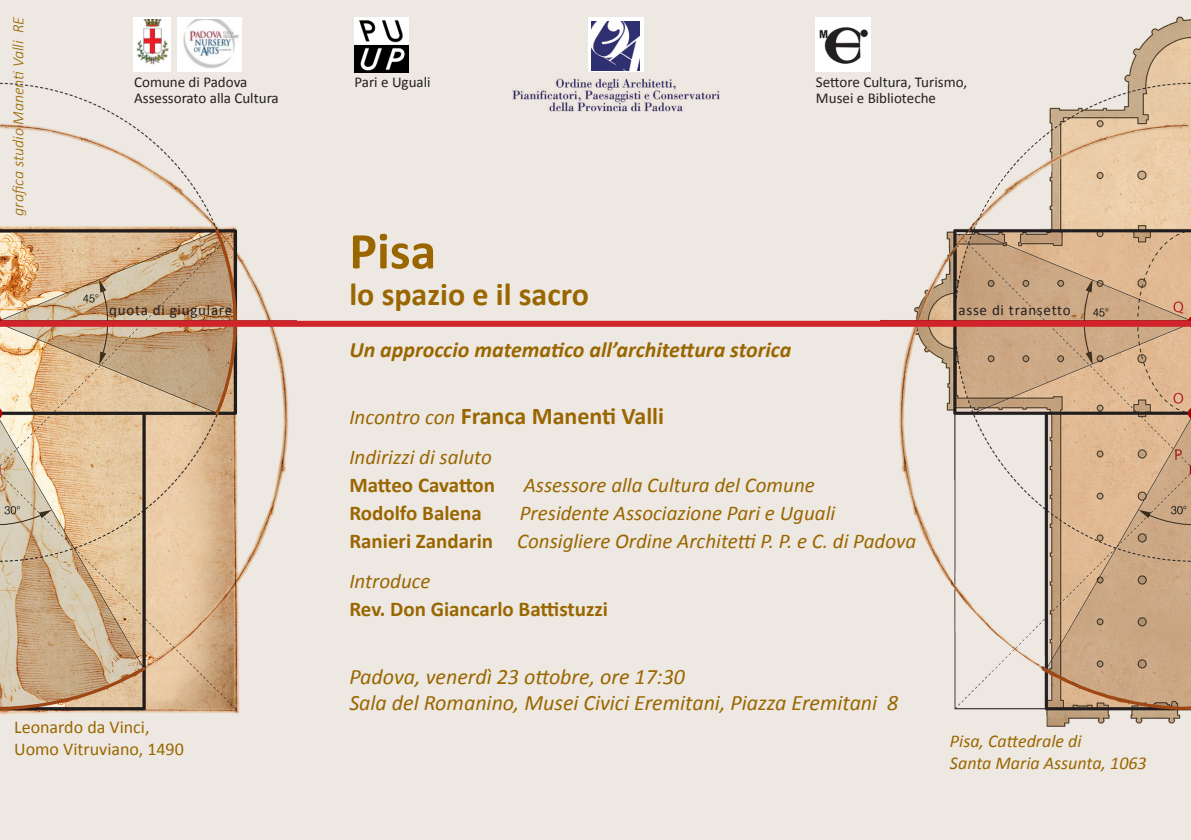
<style>
.page{position:relative;width:1191px;height:840px;background:#fff}
.page>*{position:absolute;margin:0;border:0;box-sizing:border-box;transform-origin:0 0}
.t1{font:700 52px "Calibri";color:#960}
.t2{font:700 32px "Calibri";color:#960}
.t3{font:700 24px "Calibri";color:#960}
.t4{font:italic 22px "Calibri";color:#960}
.t5{font:italic 700 22px "Calibri";color:#960}
.t6{font:italic 21px "Calibri";color:#960}
.t7{font:700 21px "Calibri";color:#960}
.t8{font:italic 18px "Calibri";color:#960}
.t9{font:18px "Calibri";color:#960}
.t10{font:italic 300 16px "Calibri";color:#960}
.t11{font:15px "Calibri";color:#231f20}
.t12{font:15px "Calibri";letter-spacing:.05em;color:#231f20}
.s1{font-weight:400;font-style:italic;font-size:21px}
.s2{font-weight:700;font-style:normal}
</style>
<div class="page">
<div style="left:0;top:0;width:1191px;height:839px;background:#eee8e2"></div>
<img style="left:880px;top:16px;width:311px;height:711px">
<img style="left:0;top:17px;width:296px;height:698px">
<div style="left:0;top:320px;width:1191px;height:6px;background:#d1232a"></div>
<div style="left:133px;top:18px;width:38px;height:54px;background:#fff"></div>
<div style="left:177px;top:18px;width:65px;height:54px;background:#fff"></div>
<img style="left:136px;top:19px;width:33px;height:46px">
<img style="left:183px;top:19px;width:56px;height:50px">
<img style="left:354px;top:18px;width:55px;height:54px">
<img style="left:512px;top:79px;width:208px;height:33px">
<div style="left:588px;top:18px;width:55px;height:54px;background:#fff"></div>
<img style="left:591px;top:21px;width:49px;height:49px">
<div style="left:815px;top:18px;width:55px;height:54px;background:#fff"></div>
<img style="left:819px;top:27px;width:49px;height:37px">
<p class="t10" style="left:8px;top:215px;width:200px;rotate:-90deg">grafica studio Manenti Valli RE</p>
<p class="t11" style="left:134px;top:72px;width:115px">Comune di Padova</p>
<p class="t11" style="left:134px;top:88px;width:146px">Assessorato alla Cultura</p>
<p class="t11" style="left:354px;top:72px;width:78px">Pari e Uguali</p>
<p class="t11" style="left:816px;top:72px;width:153px">Settore Cultura, Turismo,</p>
<p class="t11" style="left:816px;top:88px;width:122px">Musei e Biblioteche</p>
<p class="t1" style="left:349px;top:218px;width:88px">Pisa</p>
<p class="t2" style="left:349px;top:274px;width:241px">lo spazio e il sacro</p>
<p class="t5" style="left:349px;top:335px;width:443px">Un approccio matematico all’architettura storica</p>
<p class="t12" style="left:109px;top:300px;width:124px">quota di giugulare</p>
<p class="t12" style="left:958px;top:300px;width:114px">asse di transetto</p>
<p class="t3" style="left:349px;top:400px;width:316px"><span class="s1">Incontro con</span> Franca Manenti Valli</p>
<p class="t6" style="left:349px;top:442px;width:144px">Indirizzi di saluto</p>
<p class="t7" style="left:349px;top:471px;width:147px">Matteo Cavatton</p>
<p class="t6" style="left:523px;top:470px;width:293px">Assessore alla Cultura del Comune</p>
<p class="t7" style="left:349px;top:499px;width:134px">Rodolfo Balena</p>
<p class="t6" style="left:520px;top:498px;width:317px">Presidente Associazione Pari e Uguali</p>
<p class="t6" style="left:349px;top:526px;width:568px"><span class="s2">Ranieri Zandarin</span> Consigliere Ordine Architetti P. P. e C. di Padova</p>
<p class="t6" style="left:349px;top:566px;width:83px">Introduce</p>
<p class="t7" style="left:349px;top:595px;width:260px">Rev. Don Giancarlo Battistuzzi</p>
<p class="t4" style="left:349px;top:660px;width:337px">Padova, venerdì 23 ottobre, ore 17:30</p>
<p class="t4" style="left:349px;top:687px;width:550px">Sala del Romanino, Musei Civici Eremitani, Piazza Eremitani 8</p>
<p class="t9" style="left:14px;top:715px;width:137px">Leonardo da Vinci,</p>
<p class="t9" style="left:14px;top:736px;width:171px">Uomo Vitruviano, 1490</p>
<p class="t8" style="left:950px;top:728px;width:133px">Pisa, Cattedrale di</p>
<p class="t8" style="left:950px;top:750px;width:198px">Santa Maria Assunta, 1063</p>
</div>
